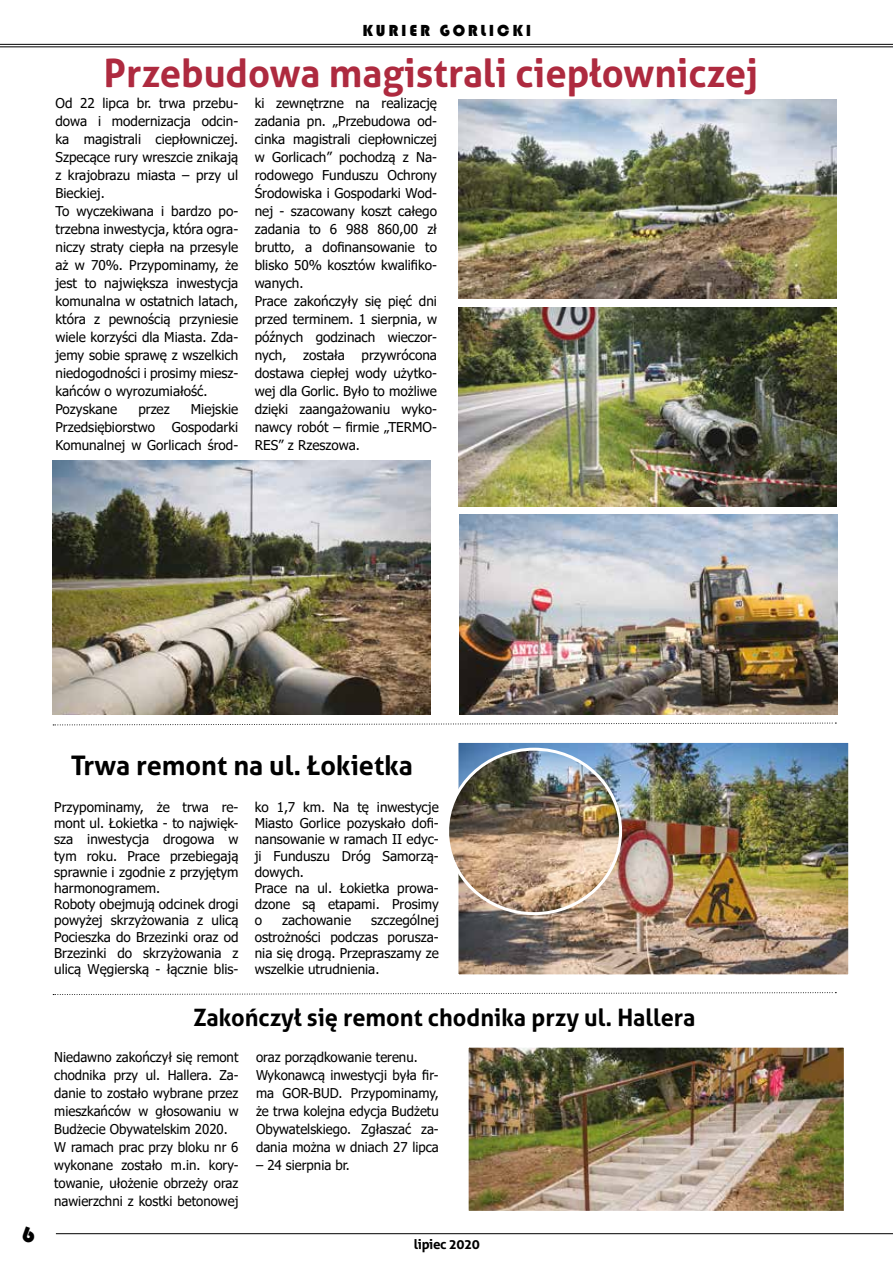
<style>
.page{position:relative;width:893px;height:1263px;background:#fff}
.page>*{position:absolute;margin:0;border:0;box-sizing:border-box;transform-origin:0 0}
.t1{font:700 39px "Aller";color:#ae2a3f}
.t2{font:700 27px "Aller";color:#000}
.t3{font:700 24px "Aller";color:#000}
.t4{font:22.5px "Bauhaus 93";color:#000}
.t5{font:16.5px "Bauhaus 93";letter-spacing:.17em;color:#000}
.t6{font:13.5px/18px "Tahoma";color:#000}
.t7{font:700 13.5px "Aller";letter-spacing:-.03em;color:#000}
</style>
<div class="page">
<img style="left:458px;top:99px;width:378px;height:200px">
<hr style="left:56px;top:1233px;width:837px;height:1px;background:#000">
<hr style="left:0;top:44px;width:893px;height:1px;background:#000">
<hr style="left:0;top:47px;width:893px;height:1px;background:#000">
<img style="left:459px;top:744px;width:388px;height:229px">
<div style="left:455px;top:740px;width:396px;height:237px;border:3px solid #fff"></div>
<img style="left:470px;top:1049px;width:373px;height:161px">
<div style="left:466px;top:1045px;width:381px;height:169px;border:3px solid #fff"></div>
<svg style="left:53px;top:722px;width:783px;height:4px"></svg>
<img style="left:450px;top:749px;width:171px;height:165px">
<img style="left:458px;top:307px;width:378px;height:200px">
<img style="left:53px;top:461px;width:378px;height:253px">
<img style="left:460px;top:515px;width:378px;height:199px">
<svg style="left:53px;top:992px;width:783px;height:3px"></svg>
<p class="t5" style="left:362px;top:21px;width:170px">KURIER GORLICKI</p>
<h1 class="t1" style="left:104px;top:49px;width:656px">Przebudowa magistrali ciepłowniczej</h1>
<p class="t6" style="left:255px;top:95px;width:184px">ki zewnętrzne na realizację zadania pn. „Przebudowa od&shy;cinka magistrali ciepłowniczej w Gorlicach” pochodzą z Na&shy;rodowego Funduszu Ochrony<br>Środowiska i Gospodarki Wod&shy;nej - szacowany koszt całego zadania to 6 988 860,00 zł brutto, a dofinansowanie to blisko 50% kosztów kwalifiko&shy;wanych.<br>Prace zakończyły się pięć dni przed terminem. 1 sierpnia, w późnych godzinach wieczor&shy;nych, została przywrócona dostawa ciepłej wody użytko&shy;wej dla Gorlic. Było to możliwe dzięki zaangażowaniu wyko&shy;nawcy robót – firmie „TERMO-<br>RES” z Rzeszowa.</p>
<p class="t6" style="left:56px;top:95px;width:184px">Od 22 lipca br. trwa przebu&shy;dowa i modernizacja odcin&shy;ka magistrali ciepłowniczej.<br>Szpecące rury wreszcie znikają z krajobrazu miasta – przy ul<br>Bieckiej.<br>To wyczekiwana i bardzo po&shy;trzebna inwestycja, która ogra&shy;niczy straty ciepła na przesyle aż w 70%. Przypominamy, że jest to największa inwestycja komunalna w ostatnich latach, która z pewnością przyniesie wiele korzyści dla Miasta. Zda&shy;jemy sobie sprawę z wszelkich niedogodności i prosimy miesz&shy;kańców o wyrozumiałość.<br>Pozyskane</p>
<p class="t6" style="left:56px;top:401px;width:184px;text-align:justify;text-indent:135px">Miejskie Przedsiębiorstwo Gospodarki Komunalnej w Gorlicach środ-</p>
<p class="t6" style="left:138px;top:401px;width:33px">przez</p>
<h3 class="t4" style="left:22px;top:1221px;width:14px">6</h3>
<h2 class="t2" style="left:71px;top:748px;width:344px">Trwa remont na ul. Łokietka</h2>
<p class="t6" style="left:54px;top:800px;width:186px;line-height:16.2px">Przypominamy, że trwa re&shy;mont ul. Łokietka - to najwięk&shy;sza inwestycja drogowa w tym roku. Prace przebiegają sprawnie i zgodnie z przyjętym harmonogramem.<br>Roboty obejmują odcinek drogi powyżej skrzyżowania z ulicą<br>Pocieszka do Brzezinki oraz od<br>Brzezinki do skrzyżowania z ulicą Węgierską - łącznie blis-</p>
<p class="t6" style="left:255px;top:800px;width:186px;line-height:16.2px">ko 1,7 km. Na tę inwestycje<br>Miasto Gorlice pozyskało dofi&shy;nansowanie w ramach II edyc&shy;ji Funduszu Dróg Samorzą&shy;dowych.<br>Prace na ul. Łokietka prowa&shy;dzone są etapami. Prosimy o</p>
<p class="t6" style="left:255px;top:913px;width:186px;line-height:16.2px;text-align:justify;text-indent:116px">szczególnej ostrożności podczas porusza&shy;nia się drogą. Przepraszamy ze wszelkie utrudnienia.</p>
<p class="t6" style="left:282px;top:912px;width:70px">zachowanie</p>
<h3 class="t3" style="left:193px;top:1003px;width:504px">Zakończył się remont chodnika przy ul. Hallera</h3>
<p class="t6" style="left:54px;top:1049px;width:186px">Niedawno zakończył się remont chodnika przy ul. Hallera. Za&shy;danie to zostało wybrane przez mieszkańców w głosowaniu w<br>Budżecie Obywatelskim 2020.<br>W ramach prac przy bloku nr 6 wykonane zostało m.in. kory&shy;towanie, ułożenie obrzeży oraz nawierzchni z kostki betonowej</p>
<p class="t6" style="left:256px;top:1049px;width:184px">oraz porządkowanie terenu.<br>Wykonawcą inwestycji była fir&shy;ma GOR-BUD. Przypominamy, że trwa kolejna edycja Budżetu<br>Obywatelskiego. Zgłaszać za&shy;dania można w dniach 27 lipca</p>
<p class="t6" style="left:256px;top:1157px;width:95px">– 24 sierpnia br.</p>
<p class="t7" style="left:414px;top:1236px;width:67px">lipiec 2020</p>
</div>
